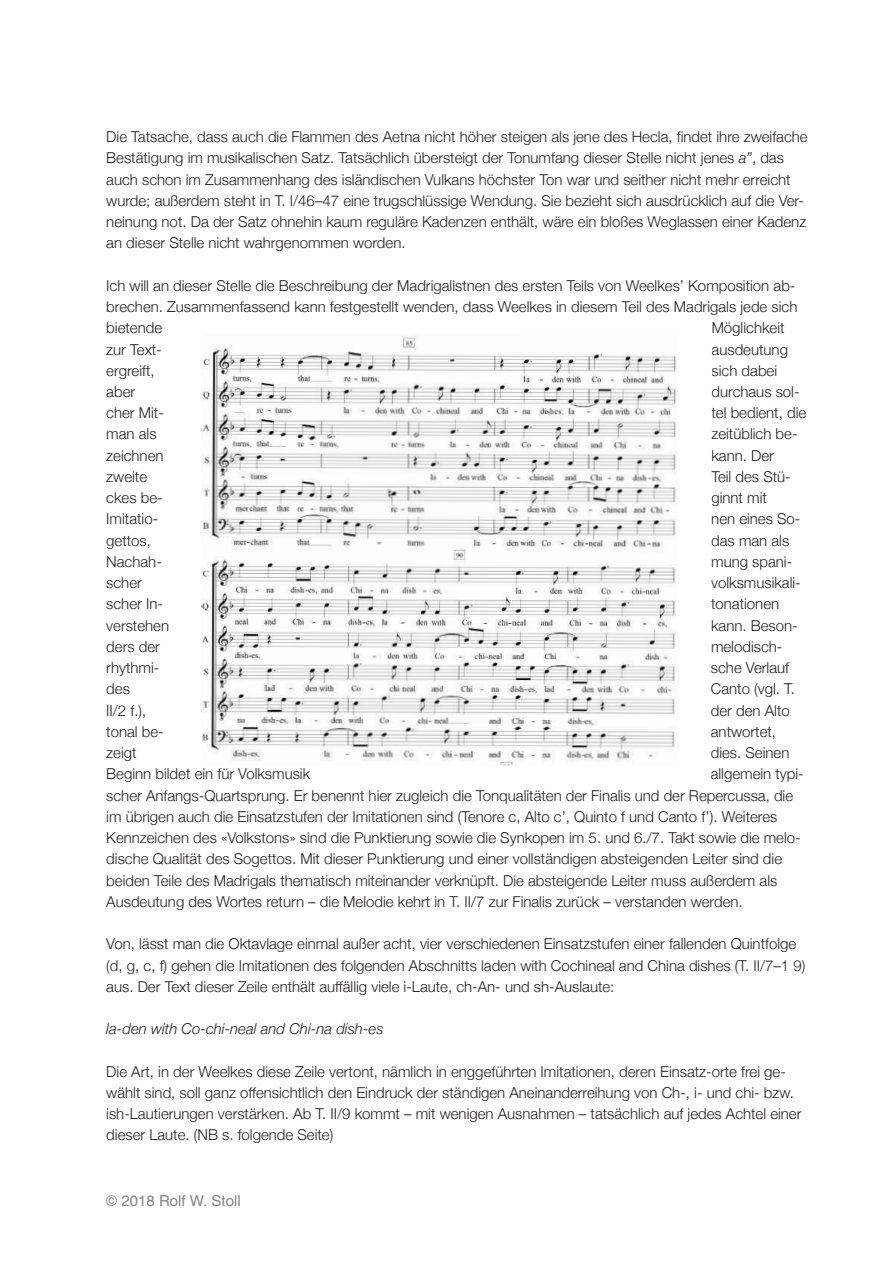
<style>
.page{position:relative;width:893px;height:1263px;background:#fff}
.page>*{position:absolute;margin:0;border:0;box-sizing:border-box;transform-origin:0 0}
.t1{font:300 15px/21.3px "Helvetica Neue";color:#231f20}
.t2{font:italic 300 15px "Helvetica Neue";color:#231f20}
.t3{font:15px "Helvetica";color:#828487}
.s1{font-style:italic}
</style>
<div class="page">
<img style="left:202px;top:337px;width:474px;height:428px">
<p class="t1" style="left:106px;top:126px;width:703px">Die Tatsache, dass auch die Flammen des Aetna nicht höher steigen als jene des Hecla, findet ihre zweifache Bestätigung im musikalischen Satz. Tatsächlich übersteigt der Tonumfang dieser Stelle nicht jenes <span class="s1">a”</span>, das auch schon im Zusammenhang des isländischen Vulkans höchster Ton war und seither nicht mehr erreicht wurde; außerdem steht in T. I/46–47 eine trugschlüssige Wendung. Sie bezieht sich ausdrücklich auf die Ver&shy;neinung not. Da der Satz ohnehin kaum reguläre Kadenzen enthält, wäre ein bloßes Weglassen einer Kadenz an dieser Stelle nicht wahrgenommen worden.</p>
<p class="t1" style="left:106px;top:274px;width:693px">Ich will an dieser Stelle die Beschreibung der Madrigalistnen des ersten Teils von Weelkes’ Komposition ab&shy;brechen. Zusammenfassend kann festgestellt wenden, dass Weelkes in diesem Teil des Madrigals jede sich bietende</p>
<p class="t1" style="left:712px;top:317px;width:74px">Möglichkeit</p>
<p class="t1" style="left:106px;top:338px;width:57px">zur Text-</p>
<p class="t1" style="left:712px;top:338px;width:78px">ausdeutung</p>
<p class="t1" style="left:106px;top:359px;width:50px">ergreift,</p>
<p class="t1" style="left:712px;top:359px;width:67px">sich dabei</p>
<p class="t1" style="left:106px;top:381px;width:30px">aber</p>
<p class="t1" style="left:711px;top:381px;width:90px">durchaus sol-</p>
<p class="t1" style="left:106px;top:402px;width:59px">cher Mit-</p>
<p class="t1" style="left:711px;top:402px;width:96px">tel bedient, die</p>
<p class="t1" style="left:106px;top:423px;width:52px">man als</p>
<p class="t1" style="left:711px;top:423px;width:88px">zeitüblich be-</p>
<p class="t1" style="left:106px;top:444px;width:59px">zeichnen</p>
<p class="t1" style="left:711px;top:444px;width:64px">kann. Der</p>
<p class="t1" style="left:106px;top:466px;width:42px">zweite</p>
<p class="t1" style="left:711px;top:466px;width:81px">Teil des Stü-</p>
<p class="t1" style="left:106px;top:487px;width:58px">ckes be-</p>
<p class="t1" style="left:711px;top:487px;width:57px">ginnt mit</p>
<p class="t1" style="left:106px;top:508px;width:53px">Imitatio-</p>
<p class="t1" style="left:711px;top:508px;width:91px">nen eines So-</p>
<p class="t1" style="left:106px;top:529px;width:46px">gettos,</p>
<p class="t1" style="left:711px;top:529px;width:80px">das man als</p>
<p class="t1" style="left:106px;top:551px;width:57px">Nachah-</p>
<p class="t1" style="left:711px;top:551px;width:83px">mung spani-</p>
<p class="t1" style="left:106px;top:572px;width:37px">scher</p>
<p class="t1" style="left:711px;top:572px;width:91px">volksmusikali-</p>
<p class="t1" style="left:106px;top:593px;width:58px">scher In-</p>
<p class="t1" style="left:711px;top:593px;width:70px">tonationen</p>
<p class="t1" style="left:106px;top:614px;width:64px">verstehen</p>
<p class="t1" style="left:711px;top:614px;width:88px">kann. Beson-</p>
<p class="t1" style="left:106px;top:636px;width:55px">ders der</p>
<p class="t1" style="left:711px;top:636px;width:73px">melodisch-</p>
<p class="t1" style="left:106px;top:657px;width:55px">rhythmi-</p>
<p class="t1" style="left:711px;top:657px;width:80px">sche Verlauf</p>
<p class="t1" style="left:106px;top:678px;width:25px">des</p>
<p class="t1" style="left:711px;top:678px;width:86px">Canto (vgl. T.</p>
<p class="t1" style="left:106px;top:699px;width:42px">II/2 f.),</p>
<p class="t1" style="left:711px;top:699px;width:80px">der den Alto</p>
<p class="t1" style="left:106px;top:720px;width:59px">tonal be-</p>
<p class="t1" style="left:711px;top:720px;width:67px">antwortet,</p>
<p class="t1" style="left:106px;top:742px;width:32px">zeigt</p>
<p class="t1" style="left:711px;top:742px;width:80px">dies. Seinen</p>
<p class="t1" style="left:106px;top:763px;width:205px">Beginn bildet ein für Volksmusik</p>
<p class="t1" style="left:106px;top:763px;width:699px;text-indent:604px">allgemein typi&shy;scher Anfangs-Quartsprung. Er benennt hier zugleich die Tonqualitäten der Finalis und der Repercussa, die im übrigen auch die Einsatzstufen der Imitationen sind (Tenore c, Alto c’, Quinto f und Canto f’). Weiteres Kennzeichen des «Volkstons» sind die Punktierung sowie die Synkopen im 5. und 6./7. Takt sowie die melo&shy;dische Qualität des Sogettos. Mit dieser Punktierung und einer vollständigen absteigenden Leiter sind die beiden Teile des Madrigals thematisch miteinander verknüpft. Die absteigende Leiter muss außerdem als Ausdeutung des Wortes return – die Melodie kehrt in T. II/7 zur Finalis zurück – verstanden werden.</p>
<p class="t1" style="left:106px;top:933px;width:701px">Von, lässt man die Oktavlage einmal außer acht, vier verschiedenen Einsatzstufen einer fallenden Quintfolge (d, g, c, f) gehen die Imitationen des folgenden Abschnitts laden with Cochineal and China dishes (T. II/7–1 9) aus. Der Text dieser Zeile enthält auffällig viele i-Laute, ch-An- und sh-Auslaute:</p>
<p class="t2" style="left:106px;top:1020px;width:279px">la-den with Co-chi-neal and Chi-na dish-es</p>
<p class="t1" style="left:106px;top:1060px;width:697px">Die Art, in der Weelkes diese Zeile vertont, nämlich in enggeführten Imitationen, deren Einsatz-orte frei ge&shy;wählt sind, soll ganz offensichtlich den Eindruck der ständigen Aneinanderreihung von Ch-, i- und chi- bzw. ish-Lautierungen verstärken. Ab T. II/9 kommt – mit wenigen Ausnahmen – tatsächlich auf jedes Achtel einer dieser Laute. (NB s. folgende Seite)</p>
<p class="t3" style="left:106px;top:1192px;width:136px">© 2018 Rolf W. Stoll</p>
</div>
